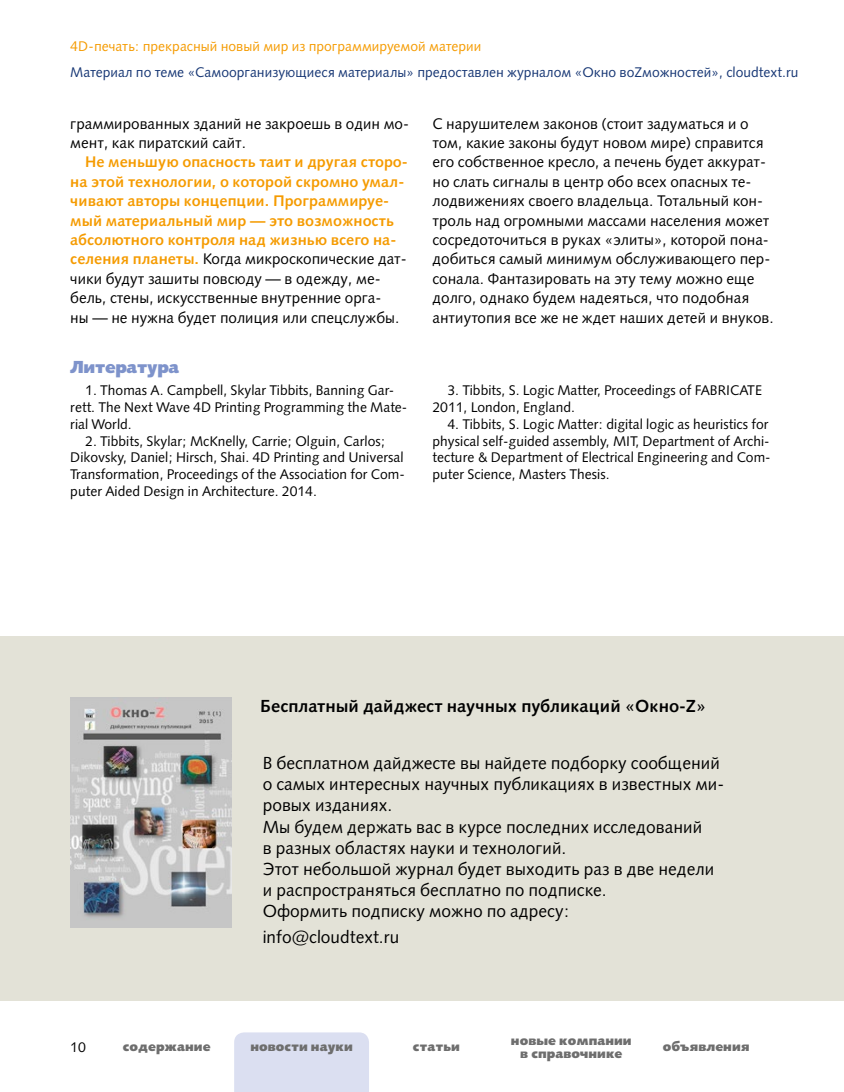
<style>
.page{position:relative;width:844px;height:1092px;background:#fff}
.page>*{position:absolute;margin:0;border:0;box-sizing:border-box;transform-origin:0 0}
.t1{font:17.5px/21px "Humanist 531 BT";color:#000}
.t2{font:700 17.5px "Humanist 531 BT";color:#000}
.t3{font:900 17.5px "Humanist 531 BT";letter-spacing:-.025em;color:#7e93cb}
.t4{font:15.4px/19.4px "Humanist 531 BT";color:#000}
.t5{font:700 15.4px/19.4px "Humanist 531 BT";color:#f59b00}
.t6{font:14px/16.8px "Humanist 531 BT";color:#000}
.t7{font:14px "Humanist 531 BT";color:#163674}
.t8{font:14px "Humanist 531 BT";color:#f59b00}
.t9{font:900 12.95px/12.2px "Humanist 531 BT";letter-spacing:.005em;color:#6e6e6e;text-align:center}
.s1{font-weight:400;color:#000}
</style>
<div class="page">
<div style="left:234px;top:1032px;width:135px;height:59px;background:#dbdff1"></div>
<div style="left:0;top:637px;width:843px;height:363px;background:#e3e2d7"></div>
<img style="left:70px;top:697px;width:162px;height:230px">
<p class="t8" style="left:70px;top:37px;width:412px">4D-печать: прекрасный новый мир из программируемой материи</p>
<p class="t7" style="left:70px;top:63px;width:729px">Материал по теме «Самоорганизующиеся материалы» предоставлен журналом «Окно воZможностей», cloudtext.ru</p>
<p class="t4" style="left:70px;top:113px;width:340px">граммированных зданий не закроешь в один мо&shy;мент, как пиратский сайт.</p>
<p class="t5" style="left:70px;top:152px;width:339px;text-indent:15px">Не меньшую опасность таит и другая сторо&shy;на этой технологии, о которой скромно умал&shy;чивают авторы концепции. Программируе&shy;мый материальный мир — это возможность абсолютного контроля над жизнью всего на&shy;селения планеты. <span class="s1">Когда микроскопические дат&shy;чики будут зашиты повсюду — в одежду, ме&shy;бель, стены, искусственные внутренние орга-<br>ны — не нужна будет полиция или спецслужбы.</span></p>
<p class="t4" style="left:432px;top:113px;width:342px">С нарушителем законов (стоит задуматься и о том, какие законы будут новом мире) справится его собственное кресло, а печень будет аккурат&shy;но слать сигналы в центр обо всех опасных те&shy;лодвижениях своего владельца. Тотальный кон&shy;троль над огромными массами населения может сосредоточиться в руках «элиты», которой пона&shy;добиться самый минимум обслуживающего пер&shy;сонала. Фантазировать на эту тему можно еще долго, однако будем надеяться, что подобная антиутопия все же не ждет наших детей и внуков.</p>
<p class="t3" style="left:70px;top:355px;width:110px">Литература</p>
<p class="t6" style="left:70px;top:381px;width:338px;text-indent:15px">1. Thomas A. Campbell, Skylar Tibbits, Banning Gar&shy;rett. The Next Wave 4D Printing Programming the Mate&shy;rial World.</p>
<p class="t6" style="left:70px;top:432px;width:336px;text-indent:15px">2. Tibbits, Skylar; McKnelly, Carrie; Olguin, Carlos; Dikovsky, Daniel; Hirsch, Shai. 4D Printing and Universal Transformation, Proceedings of the Association for Com&shy;puter Aided Design in Architecture. 2014.</p>
<p class="t6" style="left:432px;top:381px;width:331px;text-indent:15px">3. Tibbits, S. Logic Matter, Proceedings of FABRICATE<br>2011, London, England.</p>
<p class="t6" style="left:432px;top:415px;width:339px;text-indent:15px">4. Tibbits, S. Logic Matter: digital logic as heuristics for physical self-guided assembly, MIT, Department of Archi&shy;tecture &amp; Department of Electrical Engineering and Com&shy;puter Science, Masters Thesis.</p>
<p class="t2" style="left:260px;top:694px;width:447px">Бесплатный дайджест научных публикаций «Окно-Z»</p>
<p class="t1" style="left:263px;top:752px;width:463px">В бесплатном дайджесте вы найдете подборку сообщений о самых интересных научных публикациях в известных ми&shy;ровых изданиях.<br>Мы будем держать ваc в курсе последних исследований<br>в разных областях науки и технологий.<br>Этот небольшой журнал будет выходить раз в две недели и распространяться бесплатно по подписке.<br>Оформить подписку можно по адресу:</p>
<p class="t1" style="left:263px;top:925px;width:138px">info@cloudtext.ru</p>
<p class="t9" style="left:123px;top:1041px;width:89px">содержание</p>
<p class="t9" style="left:250px;top:1041px;width:104px">новости науки</p>
<p class="t9" style="left:413px;top:1041px;width:48px">статьи</p>
<p class="t9" style="left:511px;top:1035px;width:122px">новые компании в справочнике</p>
<p class="t6" style="left:70px;top:1038px;width:17px">10</p>
<p class="t9" style="left:662px;top:1041px;width:88px">объявления</p>
</div>
